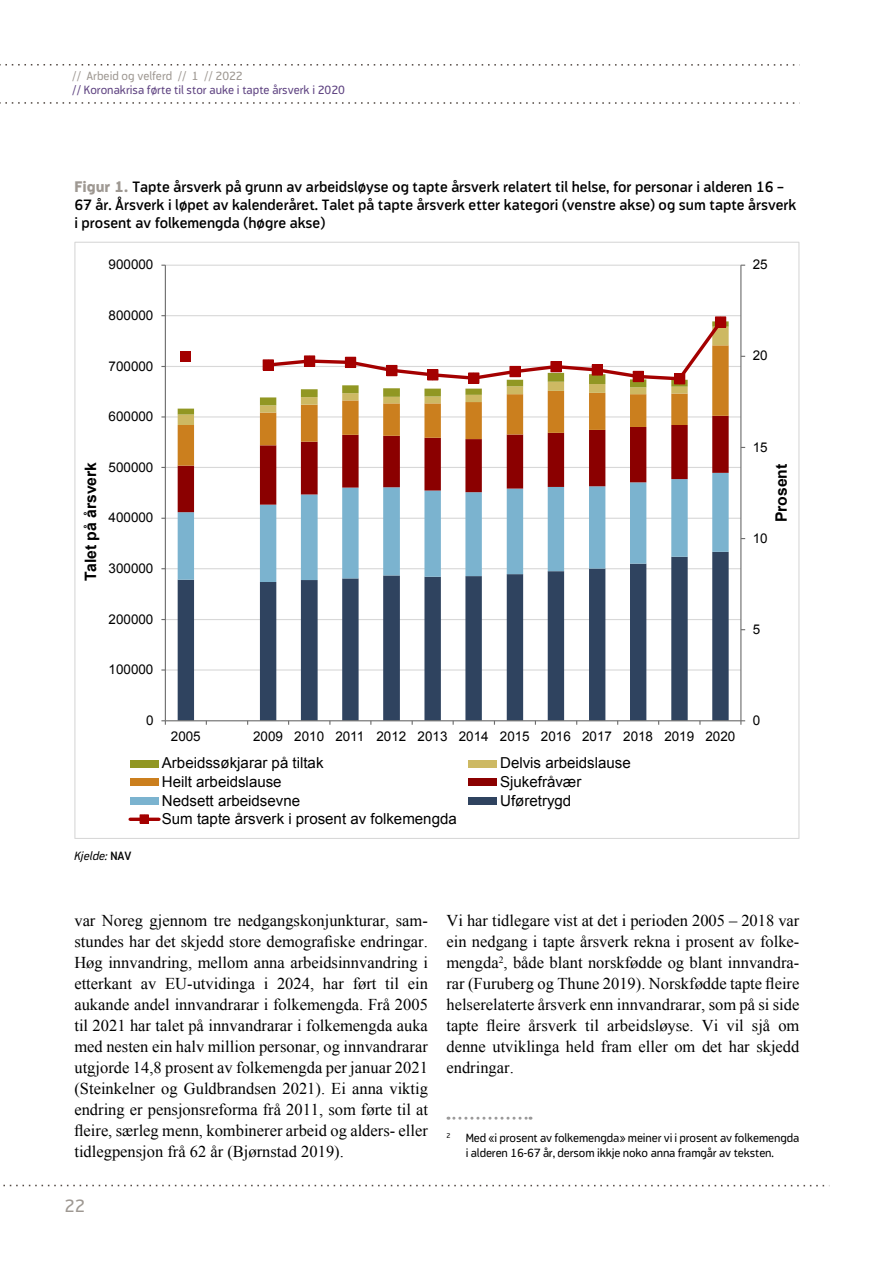
<style>
.page{position:relative;width:893px;height:1263px;background:#fff}
.page>*{position:absolute;margin:0;border:0;box-sizing:border-box;transform-origin:0 0}
.t1{font:18px "Modus";color:#9e9892}
.t2{font:16.5px/21px "Times New Roman";color:#000;text-align:justify}
.t3{font:700 15.75px "Arial";color:#000}
.t4{font:15.15px "Arial";color:#000}
.t5{font:600 15px/18px "Modus";color:#000}
.t6{font:13.5px "Arial";color:#000}
.t7{font:12px/15px "Modus";letter-spacing:-.01em;color:#000}
.t8{font:12px "Modus";color:#5d4180}
.t9{font:12px "Modus";color:#9e9892}
.t10{font:italic 12px "Modus";color:#000}
.t11{font:7.05px "Modus";color:#000}
.s1{font-weight:800;color:#9e9892}
.s2{font-weight:600;font-style:normal}
</style>
<div class="page">
<svg style="left:0;top:64px;width:795px;height:2px"></svg>
<svg style="left:0;top:102px;width:795px;height:2px"></svg>
<svg style="left:3px;top:1185px;width:822px;height:1px"></svg>
<hr style="left:165px;top:669px;width:576px;height:2px;background:#d8d8d8">
<hr style="left:165px;top:619px;width:576px;height:1px;background:#d8d8d8">
<hr style="left:165px;top:568px;width:576px;height:1px;background:#d8d8d8">
<hr style="left:165px;top:518px;width:576px;height:1px;background:#d8d8d8">
<hr style="left:165px;top:467px;width:576px;height:1px;background:#d8d8d8">
<hr style="left:165px;top:416px;width:576px;height:1px;background:#d8d8d8">
<hr style="left:165px;top:366px;width:576px;height:1px;background:#d8d8d8">
<hr style="left:165px;top:315px;width:576px;height:1px;background:#d8d8d8">
<hr style="left:165px;top:265px;width:576px;height:1px;background:#d8d8d8">
<svg style="left:178px;top:582px;width:551px;height:138px"></svg>
<svg style="left:178px;top:512px;width:551px;height:70px"></svg>
<svg style="left:178px;top:466px;width:551px;height:46px"></svg>
<svg style="left:178px;top:425px;width:551px;height:41px"></svg>
<svg style="left:178px;top:414px;width:551px;height:11px"></svg>
<svg style="left:178px;top:321px;width:551px;height:93px"></svg>
<hr style="left:740px;top:265px;width:1px;height:456px;background:#6c6c6c">
<hr style="left:165px;top:265px;width:1px;height:456px;background:#6c6c6c">
<hr style="left:165px;top:720px;width:576px;height:1px;background:#6c6c6c">
<svg style="left:161px;top:720px;width:5px;height:5px"></svg>
<svg style="left:740px;top:720px;width:5px;height:5px"></svg>
<svg style="left:264px;top:321px;width:461px;height:61px"></svg>
<div style="left:181px;top:351px;width:10px;height:10px;background:#a40000"></div>
<div style="left:263px;top:360px;width:10px;height:10px;background:#a40000"></div>
<div style="left:263px;top:359px;width:11px;height:12px;border:1px solid #a40000"></div>
<div style="left:304px;top:356px;width:11px;height:10px;background:#a40000"></div>
<div style="left:304px;top:355px;width:11px;height:12px;border:1px solid #a40000"></div>
<div style="left:345px;top:357px;width:11px;height:10px;background:#a40000"></div>
<div style="left:345px;top:357px;width:11px;height:11px;border:1px solid #a40000"></div>
<div style="left:387px;top:365px;width:10px;height:11px;background:#a40000"></div>
<div style="left:386px;top:365px;width:11px;height:11px;border:1px solid #a40000"></div>
<div style="left:428px;top:370px;width:10px;height:10px;background:#a40000"></div>
<div style="left:427px;top:369px;width:11px;height:11px;border:1px solid #a40000"></div>
<div style="left:469px;top:373px;width:10px;height:10px;background:#a40000"></div>
<div style="left:468px;top:372px;width:11px;height:12px;border:1px solid #a40000"></div>
<div style="left:510px;top:366px;width:10px;height:11px;background:#a40000"></div>
<div style="left:509px;top:366px;width:12px;height:11px;border:1px solid #a40000"></div>
<div style="left:551px;top:362px;width:10px;height:10px;background:#a40000"></div>
<div style="left:550px;top:361px;width:12px;height:11px;border:1px solid #a40000"></div>
<div style="left:592px;top:365px;width:10px;height:10px;background:#a40000"></div>
<div style="left:592px;top:364px;width:11px;height:12px;border:1px solid #a40000"></div>
<div style="left:633px;top:371px;width:10px;height:11px;background:#a40000"></div>
<div style="left:633px;top:371px;width:11px;height:11px;border:1px solid #a40000"></div>
<div style="left:674px;top:374px;width:11px;height:10px;background:#a40000"></div>
<div style="left:674px;top:373px;width:11px;height:11px;border:1px solid #a40000"></div>
<div style="left:715px;top:317px;width:11px;height:10px;background:#a40000"></div>
<div style="left:715px;top:316px;width:11px;height:12px;border:1px solid #a40000"></div>
<div style="left:130px;top:760px;width:29px;height:7px;background:#919723"></div>
<div style="left:468px;top:760px;width:29px;height:7px;background:#cdb963"></div>
<div style="left:130px;top:778px;width:29px;height:8px;background:#cb7f1e"></div>
<div style="left:468px;top:778px;width:29px;height:8px;background:#8b0000"></div>
<div style="left:130px;top:797px;width:29px;height:7px;background:#7bb3cf"></div>
<div style="left:468px;top:797px;width:29px;height:7px;background:#2f435f"></div>
<hr style="left:130px;top:818px;width:29px;height:3px;background:#a40000">
<div style="left:140px;top:815px;width:8px;height:8px;background:#a40000"></div>
<div style="left:140px;top:814px;width:9px;height:10px;border:1px solid #a40000"></div>
<svg style="left:448px;top:1117px;width:83px;height:3px"></svg>
<p class="t9" style="left:72px;top:69px;width:172px">// Arbeid og velferd // 1 // 2022</p>
<p class="t8" style="left:72px;top:83px;width:274px">// Koronakrisa førte til stor auke i tapte årsverk i 2020</p>
<p class="t5" style="left:74px;top:178px;width:724px"><span class="s1">Figur 1.</span> Tapte årsverk på grunn av arbeidsløyse og tapte årsverk relatert til helse, for personar i alderen 16 –<br>67 år. Årsverk i løpet av kalenderåret. Talet på tapte årsverk etter kategori (venstre akse) og sum tapte årsverk i prosent av folkemengda (høgre akse)</p>
<p class="t6" style="left:109px;top:256px;width:46px">900000</p>
<p class="t6" style="left:109px;top:306px;width:46px">800000</p>
<p class="t6" style="left:109px;top:357px;width:46px">700000</p>
<p class="t6" style="left:109px;top:407px;width:46px">600000</p>
<p class="t3" style="left:80px;top:581px;width:120px;rotate:-90deg">Talet på årsverk</p>
<p class="t6" style="left:109px;top:458px;width:46px">500000</p>
<p class="t6" style="left:109px;top:509px;width:46px">400000</p>
<p class="t6" style="left:109px;top:559px;width:46px">300000</p>
<p class="t6" style="left:109px;top:610px;width:46px">200000</p>
<p class="t6" style="left:109px;top:661px;width:46px">100000</p>
<p class="t10" style="left:74px;top:849px;width:59px">Kjelde: <span class="s2">NAV</span></p>
<p class="t6" style="left:146px;top:711px;width:9px">0</p>
<p class="t6" style="left:171px;top:727px;width:31px">2005</p>
<p class="t6" style="left:253px;top:727px;width:484px">2009 2010 2011 2012 2013 2014 2015 2016 2017 2018 2019 2020</p>
<p class="t4" style="left:162px;top:753px;width:163px">Arbeidssøkjarar på tiltak</p>
<p class="t4" style="left:500px;top:753px;width:132px">Delvis arbeidslause</p>
<p class="t4" style="left:162px;top:772px;width:121px">Heilt arbeidslause</p>
<p class="t4" style="left:500px;top:772px;width:83px">Sjukefråvær</p>
<p class="t4" style="left:162px;top:790px;width:140px">Nedsett arbeidsevne</p>
<p class="t4" style="left:500px;top:790px;width:73px">Uføretrygd</p>
<p class="t4" style="left:162px;top:809px;width:296px">Sum tapte årsverk i prosent av folkemengda</p>
<p class="t6" style="left:753px;top:256px;width:16px">25</p>
<p class="t6" style="left:753px;top:347px;width:16px">20</p>
<p class="t6" style="left:753px;top:438px;width:16px">15</p>
<p class="t6" style="left:753px;top:529px;width:16px">10</p>
<p class="t3" style="left:771px;top:522px;width:60px;rotate:-90deg">Prosent</p>
<p class="t6" style="left:753px;top:620px;width:9px">5</p>
<p class="t6" style="left:753px;top:711px;width:9px">0</p>
<p class="t2" style="left:74px;top:910px;width:355px">var Noreg gjennom tre nedgangskonjunkturar, sam&shy;stundes har det skjedd store demografiske endringar.<br>Høg innvandring, mellom anna arbeidsinnvandring i etterkant av EU-utvidinga i 2024, har ført til ein aukande andel innvandrarar i folkemengda. Frå 2005 til 2021 har talet på innvandrarar i folkemengda auka med nesten ein halv million personar, og innvandrarar utgjorde 14,8 prosent av folkemengda per januar 2021 (Steinkelner og Guldbrandsen 2021). Ei anna viktig endring er pensjonsreforma frå 2011, som førte til at fleire, særleg menn, kombinerer arbeid og alders- eller tidlegpensjon frå 62 år (Bjørnstad 2019).</p>
<p class="t2" style="left:446px;top:910px;width:354px">Vi har tidlegare vist at det i perioden 2005 – 2018 var ein nedgang i tapte årsverk rekna i prosent av folke&shy;mengda<sup>2</sup>, både blant norskfødde og blant innvandra&shy;rar (Furuberg og Thune 2019). Norskfødde tapte fleire helserelaterte årsverk enn innvandrarar, som på si side tapte fleire årsverk til arbeidsløyse. Vi vil sjå om denne utviklinga held fram eller om det har skjedd endringar.</p>
<p class="t11" style="left:446px;top:1131px;width:5px">2</p>
<p class="t7" style="left:466px;top:1130px;width:335px">Med «i prosent av folkemengda» meiner vi i prosent av folkemengda i alderen 16-67 år, dersom ikkje noko anna framgår av teksten.</p>
<p class="t1" style="left:65px;top:1195px;width:22px">22</p>
</div>
